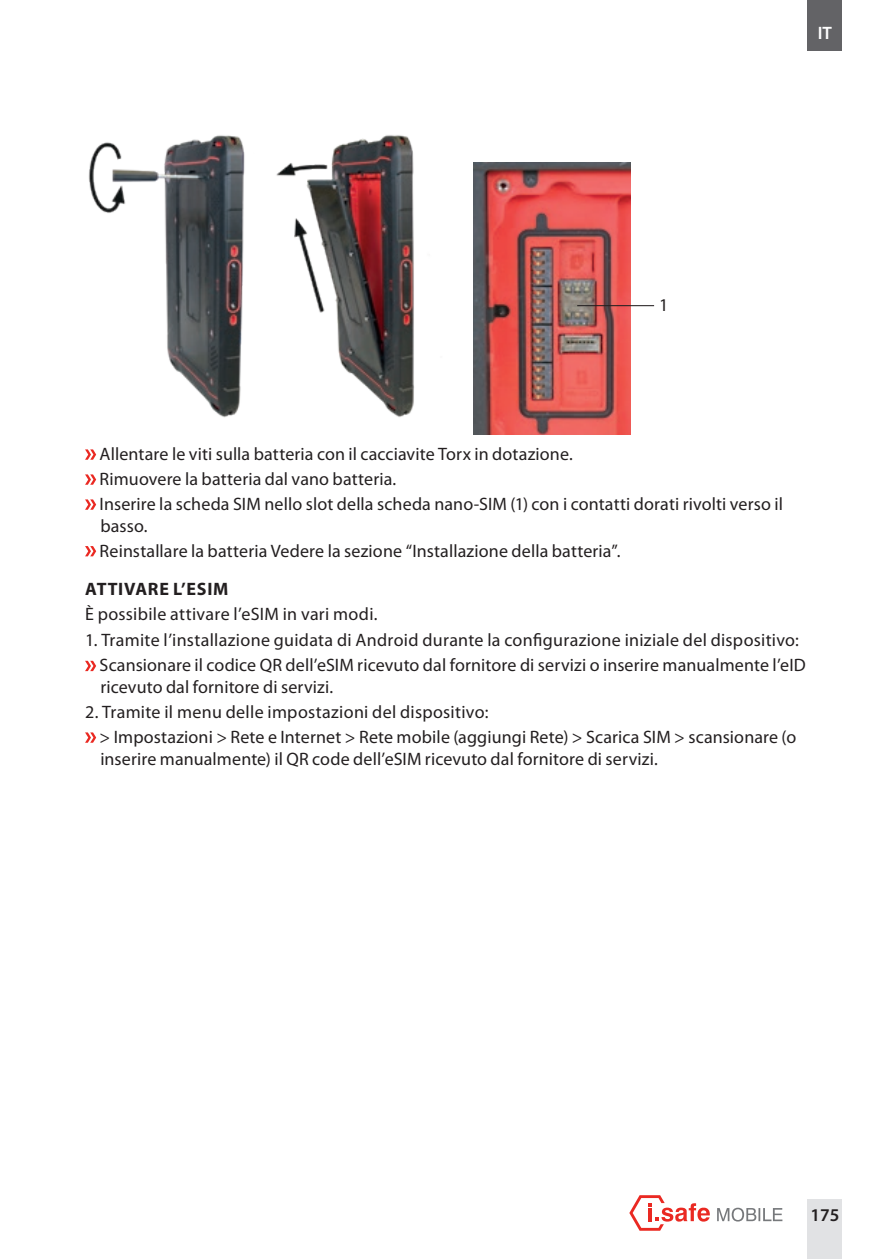
<style>
.page{position:relative;width:893px;height:1259px;background:#fff}
.page>*{position:absolute;margin:0;border:0;box-sizing:border-box;transform-origin:0 0}
.t1{font:18px/24.9px "Myriad Pro";letter-spacing:.01em;color:#231f20}
.t2{font:700 18px "Myriad Pro";letter-spacing:.04em;color:#231f20}
.t3{font:600 18px "Myriad Pro";color:#231f20}
.t4{font:600 18px "Myriad Pro";color:#fff}
</style>
<div class="page">
<div style="left:808px;top:0;width:34px;height:51px;background:#636366"></div>
<div style="left:808px;top:1199px;width:34px;height:60px;background:#e1e2e4"></div>
<svg style="left:717px;top:1207px;width:65px;height:14px"></svg>
<svg style="left:629px;top:1195px;width:81px;height:35px"></svg>
<img style="left:88px;top:135px;width:326px;height:283px">
<img style="left:473px;top:163px;width:157px;height:272px">
<hr style="left:577px;top:305px;width:77px;height:1px;background:#231f20">
<svg style="left:85px;top:449px;width:11px;height:11px"></svg>
<svg style="left:85px;top:474px;width:11px;height:11px"></svg>
<svg style="left:85px;top:499px;width:11px;height:11px"></svg>
<svg style="left:85px;top:546px;width:11px;height:10px"></svg>
<svg style="left:85px;top:661px;width:11px;height:10px"></svg>
<svg style="left:85px;top:732px;width:11px;height:11px"></svg>
<p class="t4" style="left:818px;top:22px;width:16px">IT</p>
<p class="t1" style="left:659px;top:292px;width:11px">1</p>
<p class="t1" style="left:100px;top:441px;width:685px">Allentare le viti sulla batteria con il cacciavite Torx in dotazione.<br>Rimuovere la batteria dal vano batteria.<br>Inserire la scheda SIM nello slot della scheda nano-SIM (1) con i contatti dorati rivolti verso il</p>
<p class="t1" style="left:100px;top:513px;width:522px">basso.<br>Reinstallare la batteria Vedere la sezione “Installazione della batteria”.</p>
<p class="t2" style="left:85px;top:577px;width:145px">ATTIVARE L’ESIM</p>
<p class="t1" style="left:85px;top:601px;width:294px">È possibile attivare l’eSIM in vari modi.</p>
<p class="t1" style="left:100px;top:627px;width:708px;text-indent:-15px">1. Tramite l’installazione guidata di Android durante la configurazione iniziale del dispositivo:<br>Scansionare il codice QR dell’eSIM ricevuto dal fornitore di servizi o inserire manualmente l’eID</p>
<p class="t1" style="left:100px;top:674px;width:234px">ricevuto dal fornitore di servizi.</p>
<p class="t1" style="left:100px;top:699px;width:698px;text-indent:-15px">2. Tramite il menu delle impostazioni del dispositivo:<br>&gt; Impostazioni &gt; Rete e Internet &gt; Rete mobile (aggiungi Rete) &gt; Scarica SIM &gt; scansionare (o</p>
<p class="t1" style="left:100px;top:745px;width:559px">inserire manualmente) il QR code dell’eSIM ricevuto dal fornitore di servizi.</p>
<p class="t3" style="left:810px;top:1204px;width:30px">175</p>
</div>
